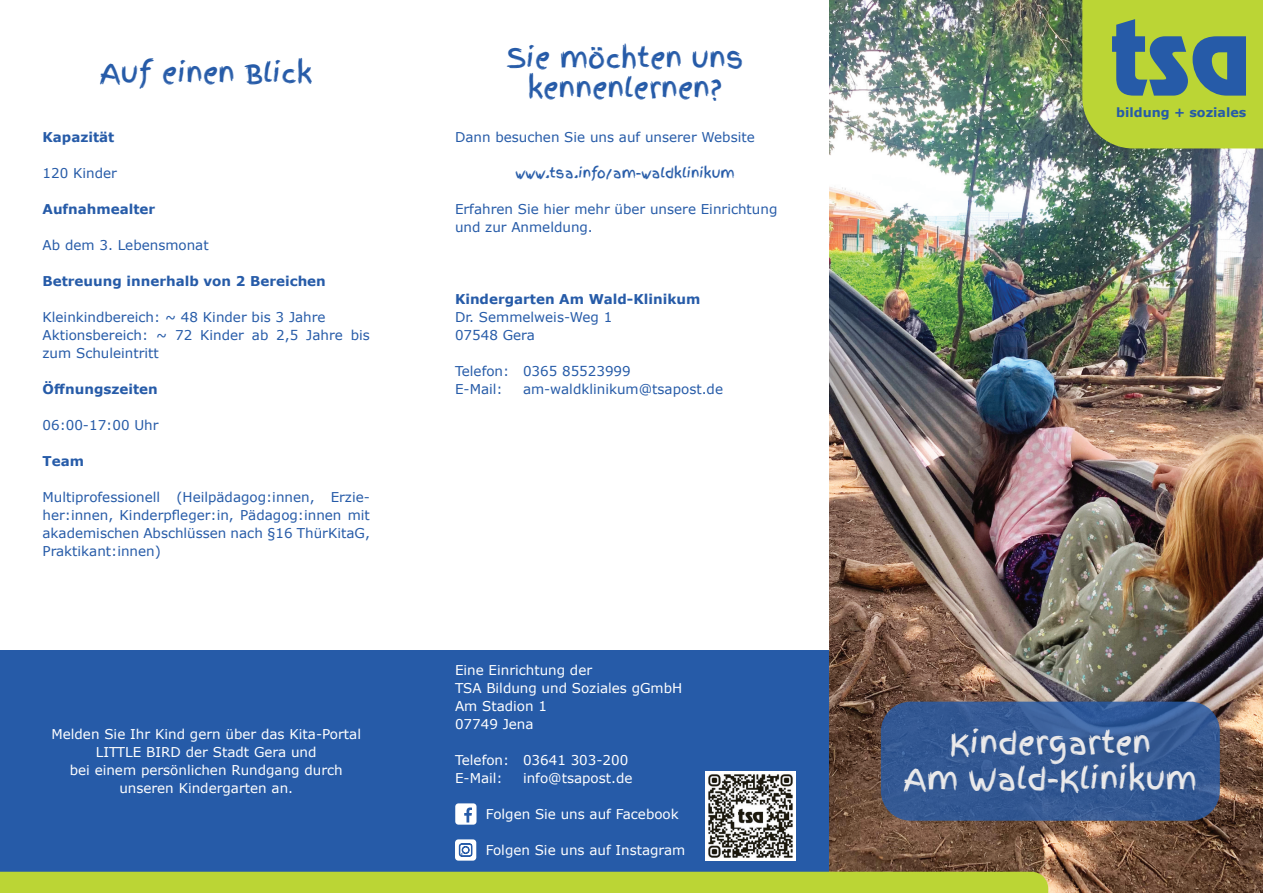
<style>
.page{position:relative;width:1263px;height:893px;background:#fff}
.page>*{position:absolute;margin:0;border:0;box-sizing:border-box;transform-origin:0 0}
.t1{font:98.25px "Revue Std";color:#265ba8}
.t2{font:30px/36px "Finger Paint";color:#eae9ea;text-align:center}
.t3{font:27px/30px "Finger Paint";color:#265ba8;text-align:center}
.t4{font:13.5px/18px "Verdana";color:#265ba8}
.t5{font:13.5px/18px "Verdana";color:#fff}
.t6{font:700 13.5px "Verdana";color:#265ba8}
.t7{font:13.5px "Finger Paint";color:#265ba8}
.t8{font:700 12.75px "Verdana";color:#265ba8}
</style>
<div class="page">
<div style="left:0;top:651px;width:842px;height:242px;background:#265ba8"></div>
<img style="left:829px;top:0;width:434px;height:893px">
<div style="left:0;top:872px;width:1048px;height:21px;background:#bbd535"></div>
<div style="left:881px;top:702px;width:339px;height:119px;background:#265ba8;border-radius:30px;opacity:.81"></div>
<img style="left:706px;top:771px;width:89px;height:90px">
<svg style="left:455px;top:839px;width:21px;height:22px"></svg>
<svg style="left:459px;top:844px;width:13px;height:12px"></svg>
<div style="left:455px;top:803px;width:21px;height:22px;background:#fff;border-radius:3px"></div>
<svg style="left:464px;top:807px;width:8px;height:15px"></svg>
<div style="left:1082px;top:0;width:181px;height:148px;background:#bbd535"></div>
<h3 class="t3" style="left:100px;top:59px;width:214px">Auf einen Blick</h3>
<p class="t6" style="left:43px;top:132px;width:73px">Kapazität</p>
<p class="t4" style="left:43px;top:165px;width:76px">120 Kinder</p>
<p class="t6" style="left:43px;top:204px;width:114px">Aufnahmealter</p>
<p class="t4" style="left:43px;top:237px;width:168px">Ab dem 3. Lebensmonat</p>
<p class="t6" style="left:43px;top:276px;width:285px">Betreuung innerhalb von 2 Bereichen</p>
<p class="t4" style="left:43px;top:309px;width:329px">Kleinkindbereich: ~ 48 Kinder bis 3 Jahre<br>Aktionsbereich: ~ 72 Kinder ab 2,5 Jahre bis zum Schuleintritt</p>
<p class="t6" style="left:43px;top:384px;width:117px">Öffnungszeiten</p>
<p class="t4" style="left:43px;top:417px;width:118px">06:00-17:00 Uhr</p>
<p class="t6" style="left:43px;top:456px;width:43px">Team</p>
<p class="t4" style="left:43px;top:489px;width:329px;text-align:justify">Multiprofessionell (Heilpädagog:innen, Erzie&shy;her:innen, Kinderpfleger:in, Pädagog:innen mit akademischen Abschlüssen nach §16 ThürKitaG, Praktikant:innen)</p>
<h3 class="t3" style="left:507px;top:44px;width:238px">Sie möchten uns kennenlernen?</h3>
<p class="t4" style="left:455px;top:129px;width:301px">Dann besuchen Sie uns auf unserer Website</p>
<p class="t7" style="left:515px;top:163px;width:221px">www.tsa.info/am-waldklinikum</p>
<p class="t4" style="left:455px;top:201px;width:324px">Erfahren Sie hier mehr über unsere Einrichtung und zur Anmeldung.</p>
<p class="t6" style="left:455px;top:294px;width:247px">Kindergarten Am Wald-Klinikum</p>
<p class="t4" style="left:455px;top:309px;width:159px">Dr. Semmelweis-Weg 1<br>07548 Gera</p>
<p class="t4" style="left:455px;top:363px;width:177px">Telefon: 0365 85523999<br>E-Mail:</p>
<p class="t4" style="left:523px;top:381px;width:201px">am-waldklinikum@tsapost.de</p>
<h1 class="t1" style="left:1110px;top:15px;width:143px">tsa</h1>
<p class="t8" style="left:1116px;top:108px;width:132px">bildung + soziales</p>
<p class="t5" style="left:455px;top:662px;width:229px">Eine Einrichtung der<br>TSA Bildung und Soziales gGmbH<br>Am Stadion 1<br>07749 Jena</p>
<p class="t5" style="left:455px;top:752px;width:175px">Telefon: 03641 303-200<br>E-Mail:</p>
<p class="t5" style="left:51px;top:726px;width:311px;text-align:center">Melden Sie Ihr Kind gern über das Kita-Portal LITTLE BIRD der Stadt Gera und<br>bei einem persönlichen Rundgang durch unseren Kindergarten an.</p>
<h2 class="t2" style="left:903px;top:726px;width:295px">Kindergarten<br>Am Wald-Klinikum</h2>
<p class="t5" style="left:523px;top:770px;width:111px">info@tsapost.de</p>
<p class="t5" style="left:486px;top:806px;width:194px">Folgen Sie uns auf Facebook</p>
<p class="t5" style="left:486px;top:842px;width:201px">Folgen Sie uns auf Instagram</p>
</div>
